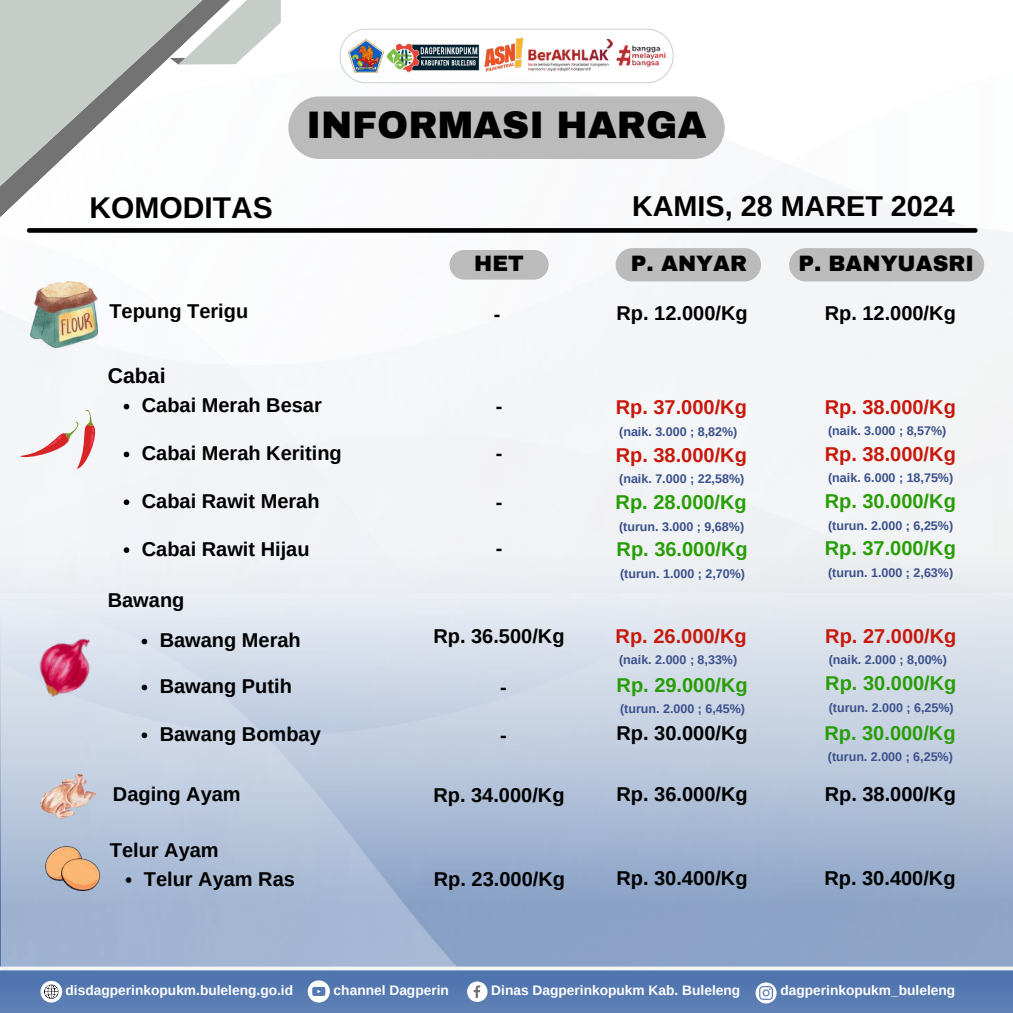
<style>
.page{position:relative;width:1013px;height:1013px;background:#fff}
.page>*{position:absolute;margin:0;border:0;box-sizing:border-box;transform-origin:0 0}
.t1{font:900 37.5px "Archivo";color:#000}
.t2{font:700 30px "Arimo";color:#000}
.t3{font:700 28.75px "Arimo";color:#000}
.t4{font:900 21.75px "Archivo";color:#000}
.t5{font:700 21.25px "Arimo";color:#000}
.t6{font:700 20px/29px "Arimo";color:#000}
.t7{font:700 20px "Arimo";color:#279d04}
.t8{font:700 20px "Arimo";color:#c7180b}
.t9{font:700 13.75px "Arimo";color:#fff}
.t10{font:700 12.5px "Arimo";color:#3b508b}
</style>
<div class="page">
<div style="left:0;top:549px;width:1012px;height:463px;background:#5579b1"></div>
<img style="left:0;top:28px;width:1012px;height:564px">
<svg style="left:467px;top:981px;width:20px;height:20px"></svg>
<svg style="left:40px;top:980px;width:22px;height:22px"></svg>
<svg style="left:308px;top:980px;width:22px;height:22px"></svg>
<svg style="left:755px;top:982px;width:21px;height:21px"></svg>
<hr style="left:0;top:966px;width:1012px;height:4px;background:#f3f5f7">
<img style="left:1px;top:369px;width:1011px;height:598px">
<svg style="left:339px;top:29px;width:334px;height:54px"></svg>
<img style="left:349px;top:39px;width:34px;height:33px">
<img style="left:386px;top:42px;width:94px;height:30px">
<img style="left:528px;top:39px;width:82px;height:32px">
<img style="left:610px;top:39px;width:61px;height:35px">
<img style="left:481px;top:32px;width:47px;height:47px">
<svg style="left:243px;top:0;width:38px;height:65px"></svg>
<svg style="left:0;top:0;width:243px;height:266px"></svg>
<svg style="left:0;top:0;width:224px;height:215px"></svg>
<svg style="left:27px;top:228px;width:950px;height:5px;background:#0f0f0f"></svg>
<div style="left:288px;top:96px;width:436px;height:63px;background:#bbb;border-radius:31px"></div>
<div style="left:615px;top:248px;width:146px;height:33px;background:#bbb"></div>
<div style="left:789px;top:248px;width:195px;height:33px;background:#bbb"></div>
<img style="left:31px;top:282px;width:67px;height:65px">
<svg style="left:20px;top:408px;width:75px;height:61px"></svg>
<img style="left:30px;top:629px;width:77px;height:72px">
<img style="left:40px;top:773px;width:55px;height:46px">
<img style="left:46px;top:846px;width:53px;height:44px">
<svg style="left:124px;top:404px;width:5px;height:5px"></svg>
<svg style="left:124px;top:451px;width:5px;height:6px"></svg>
<svg style="left:124px;top:499px;width:5px;height:6px"></svg>
<svg style="left:124px;top:547px;width:5px;height:6px"></svg>
<svg style="left:142px;top:638px;width:5px;height:6px"></svg>
<svg style="left:142px;top:684px;width:5px;height:6px"></svg>
<svg style="left:142px;top:732px;width:5px;height:6px"></svg>
<svg style="left:126px;top:877px;width:5px;height:5px"></svg>
<div style="left:449px;top:250px;width:99px;height:30px;background:#bbb;border-radius:15px"></div>
<h1 class="t1" style="left:306px;top:105px;width:401px">INFORMASI HARGA</h1>
<h2 class="t2" style="left:89px;top:191px;width:185px">KOMODITAS</h2>
<h3 class="t3" style="left:632px;top:190px;width:324px">KAMIS, 28 MARET 2024</h3>
<p class="t4" style="left:631px;top:252px;width:118px">P. ANYAR</p>
<p class="t4" style="left:798px;top:252px;width:177px">P. BANYUASRI</p>
<p class="t6" style="left:616px;top:298px;width:133px">Rp. 12.000/Kg</p>
<p class="t4" style="left:474px;top:252px;width:51px">HET</p>
<p class="t6" style="left:109px;top:296px;width:140px">Tepung Terigu</p>
<p class="t6" style="left:824px;top:298px;width:133px">Rp. 12.000/Kg</p>
<p class="t6" style="left:494px;top:299px;width:8px">-</p>
<p class="t5" style="left:108px;top:364px;width:59px">Cabai</p>
<p class="t6" style="left:142px;top:391px;width:182px">Cabai Merah Besar</p>
<p class="t6" style="left:142px;top:438px;width:201px">Cabai Merah Keriting</p>
<p class="t6" style="left:142px;top:486px;width:179px">Cabai Rawit Merah</p>
<p class="t6" style="left:142px;top:534px;width:169px">Cabai Rawit Hijau</p>
<p class="t6" style="left:108px;top:585px;width:78px">Bawang</p>
<p class="t6" style="left:160px;top:625px;width:143px">Bawang Merah</p>
<p class="t6" style="left:160px;top:671px;width:134px">Bawang Putih</p>
<p class="t6" style="left:160px;top:719px;width:163px">Bawang Bombay</p>
<p class="t6" style="left:496px;top:391px;width:8px">-</p>
<p class="t6" style="left:496px;top:438px;width:8px">-</p>
<p class="t6" style="left:496px;top:487px;width:8px">-</p>
<p class="t6" style="left:496px;top:533px;width:8px">-</p>
<p class="t6" style="left:433px;top:621px;width:133px">Rp. 36.500/Kg</p>
<p class="t6" style="left:500px;top:672px;width:8px">-</p>
<p class="t6" style="left:500px;top:720px;width:8px">-</p>
<p class="t8" style="left:615px;top:396px;width:133px">Rp. 37.000/Kg</p>
<p class="t10" style="left:619px;top:425px;width:120px">(naik. 3.000 ; 8,82%)</p>
<p class="t8" style="left:615px;top:443px;width:133px">Rp. 38.000/Kg</p>
<p class="t10" style="left:619px;top:472px;width:127px">(naik. 7.000 ; 22,58%)</p>
<p class="t7" style="left:615px;top:491px;width:133px">Rp. 28.000/Kg</p>
<p class="t10" style="left:619px;top:519px;width:126px">(turun. 3.000 ; 9,68%)</p>
<p class="t7" style="left:616px;top:538px;width:133px">Rp. 36.000/Kg</p>
<p class="t10" style="left:620px;top:566px;width:126px">(turun. 1.000 ; 2,70%)</p>
<p class="t8" style="left:615px;top:624px;width:133px">Rp. 26.000/Kg</p>
<p class="t10" style="left:619px;top:653px;width:120px">(naik. 2.000 ; 8,33%)</p>
<p class="t7" style="left:616px;top:673px;width:133px">Rp. 29.000/Kg</p>
<p class="t10" style="left:620px;top:702px;width:126px">(turun. 2.000 ; 6,45%)</p>
<p class="t6" style="left:616px;top:719px;width:133px">Rp. 30.000/Kg</p>
<p class="t8" style="left:824px;top:395px;width:133px">Rp. 38.000/Kg</p>
<p class="t10" style="left:828px;top:424px;width:120px">(naik. 3.000 ; 8,57%)</p>
<p class="t8" style="left:824px;top:442px;width:133px">Rp. 38.000/Kg</p>
<p class="t10" style="left:828px;top:471px;width:127px">(naik. 6.000 ; 18,75%)</p>
<p class="t7" style="left:824px;top:490px;width:133px">Rp. 30.000/Kg</p>
<p class="t10" style="left:828px;top:518px;width:126px">(turun. 2.000 ; 6,25%)</p>
<p class="t7" style="left:824px;top:537px;width:133px">Rp. 37.000/Kg</p>
<p class="t10" style="left:828px;top:565px;width:126px">(turun. 1.000 ; 2,63%)</p>
<p class="t8" style="left:825px;top:624px;width:133px">Rp. 27.000/Kg</p>
<p class="t10" style="left:828px;top:653px;width:120px">(naik. 2.000 ; 8,00%)</p>
<p class="t7" style="left:825px;top:672px;width:133px">Rp. 30.000/Kg</p>
<p class="t10" style="left:828px;top:700px;width:126px">(turun. 2.000 ; 6,25%)</p>
<p class="t7" style="left:824px;top:721px;width:133px">Rp. 30.000/Kg</p>
<p class="t10" style="left:827px;top:749px;width:126px">(turun. 2.000 ; 6,25%)</p>
<p class="t6" style="left:113px;top:779px;width:129px">Daging Ayam</p>
<p class="t6" style="left:616px;top:779px;width:133px">Rp. 36.000/Kg</p>
<p class="t6" style="left:144px;top:835px;width:153px;text-indent:-34px">Telur Ayam<br>Telur Ayam Ras</p>
<p class="t6" style="left:824px;top:779px;width:133px">Rp. 38.000/Kg</p>
<p class="t6" style="left:433px;top:780px;width:133px">Rp. 34.000/Kg</p>
<p class="t6" style="left:434px;top:864px;width:133px">Rp. 23.000/Kg</p>
<p class="t6" style="left:824px;top:863px;width:133px">Rp. 30.400/Kg</p>
<p class="t6" style="left:616px;top:863px;width:133px">Rp. 30.400/Kg</p>
<p class="t9" style="left:66px;top:983px;width:229px">disdagperinkopukm.buleleng.go.id</p>
<p class="t9" style="left:333px;top:982px;width:117px">channel Dagperin</p>
<p class="t9" style="left:491px;top:983px;width:250px">Dinas Dagperinkopukm Kab. Buleleng</p>
<p class="t9" style="left:780px;top:983px;width:176px">dagperinkopukm_buleleng</p>
</div>
